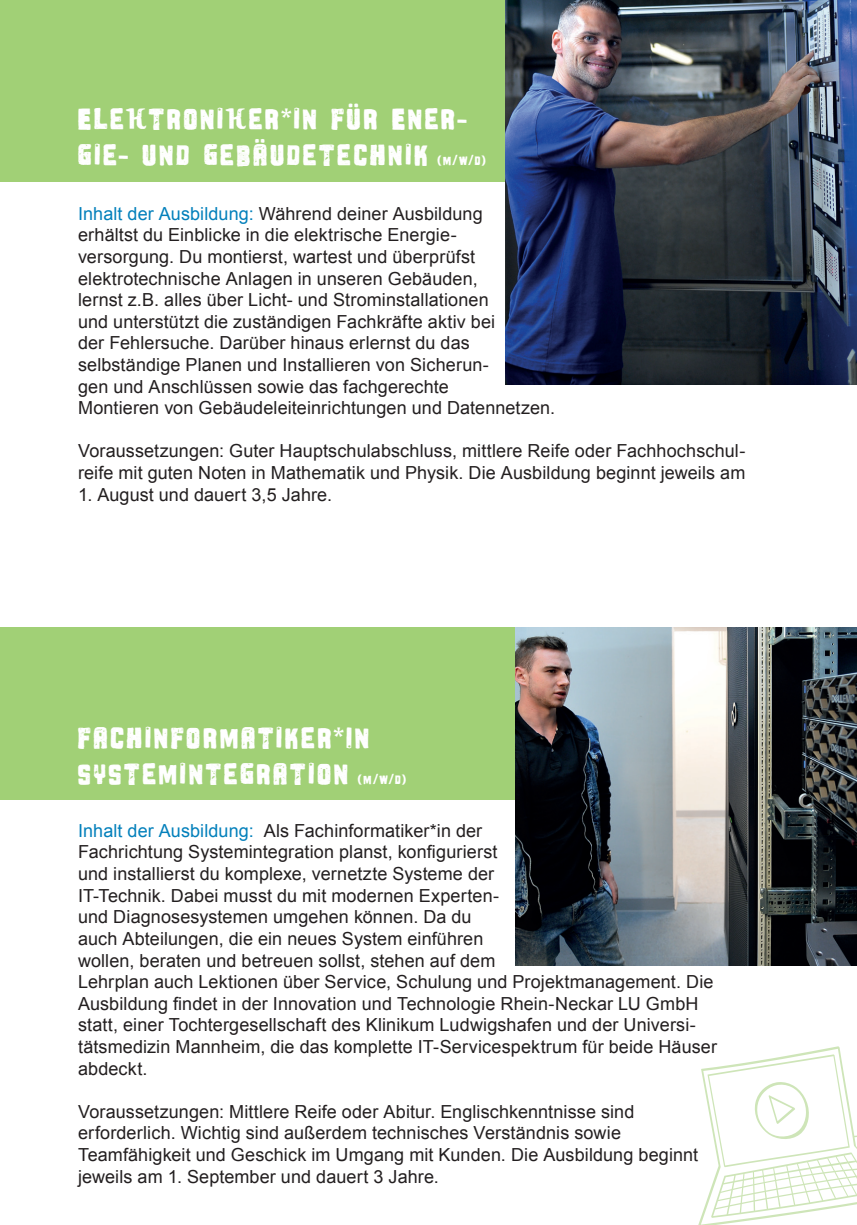
<style>
.page{position:relative;width:857px;height:1225px;background:#fff}
.page>*{position:absolute;margin:0;border:0;box-sizing:border-box;transform-origin:0 0}
.t1{font:32px/36px "Ballers Delight";color:#fff}
.t2{font:18px/21.6px "Arial";letter-spacing:.005em;color:#231f20}
.t3{font:13.8px "Ballers Delight";color:#fff}
.s1{color:#0380bb}
</style>
<div class="page">
<div style="left:0;top:0;width:856px;height:181px;background:#a1d076"></div>
<div style="left:0;top:627px;width:784px;height:172px;background:#a1d076"></div>
<img style="left:514px;top:627px;width:342px;height:338px">
<svg style="left:698px;top:1046px;width:158px;height:179px"></svg>
<img style="left:505px;top:0;width:351px;height:384px">
<h1 class="t1" style="left:77px;top:101px;width:392px">ELEKTRONIKER*IN FÜR ENER-<br>GIE- UND GEBÄUDETECHNIK</h1>
<p class="t3" style="left:436px;top:152px;width:51px">(M/W/D)</p>
<p class="t2" style="left:78px;top:203px;width:478px"><span class="s1">Inhalt der Ausbildung:</span> Während deiner Ausbildung<br>erhältst du Einblicke in die elektrische Energie&shy;versorgung. Du montierst, wartest und überprüfst elektrotechnische Anlagen in unseren Gebäuden,<br>lernst z.B. alles über Licht- und Strominstallationen<br>und unterstützt die zuständigen Fachkräfte aktiv bei<br>der Fehlersuche. Darüber hinaus erlernst du das selbständige Planen und Installieren von Sicherun-<br>gen und Anschlüssen sowie das fachgerechte<br>Montieren von Gebäudeleiteinrichtungen und Datennetzen.</p>
<p class="t2" style="left:78px;top:440px;width:668px">Voraussetzungen: Guter Hauptschulabschluss, mittlere Reife oder Fachhochschul&shy;reife mit guten Noten in Mathematik und Physik. Die Ausbildung beginnt jeweils am</p>
<p class="t2" style="left:78px;top:483px;width:255px">1. August und dauert 3,5 Jahre.</p>
<h1 class="t1" style="left:77px;top:720px;width:295px">FACHINFORMATIKER*IN<br>SYSTEMINTEGRATION</h1>
<p class="t3" style="left:357px;top:771px;width:51px">(M/W/D)</p>
<p class="t2" style="left:78px;top:820px;width:640px"><span class="s1">Inhalt der Ausbildung:</span> Als Fachinformatiker*in der<br>Fachrichtung Systemintegration planst, konfigurierst<br>und installierst du komplexe, vernetzte Systeme der<br>IT-Technik. Dabei musst du mit modernen Experten-<br>und Diagnosesystemen umgehen können. Da du<br>auch Abteilungen, die ein neues System einführen<br>wollen, beraten und betreuen sollst, stehen auf dem<br>Lehrplan auch Lektionen über Service, Schulung und Projektmanagement. Die Ausbildung findet in der Innovation und Technologie Rhein-Neckar LU GmbH statt, einer Tochtergesellschaft des Klinikum Ludwigshafen und der Universi&shy;tätsmedizin Mannheim, die das komplette IT-Servicespektrum für beide Häuser abdeckt.</p>
<p class="t2" style="left:78px;top:1100px;width:621px">Voraussetzungen: Mittlere Reife oder Abitur. Englischkenntnisse sind erforderlich. Wichtig sind außerdem technisches Verständnis sowie Teamfähigkeit und Geschick im Umgang mit Kunden. Die Ausbildung beginnt jeweils am 1. September und dauert 3 Jahre.</p>
</div>
